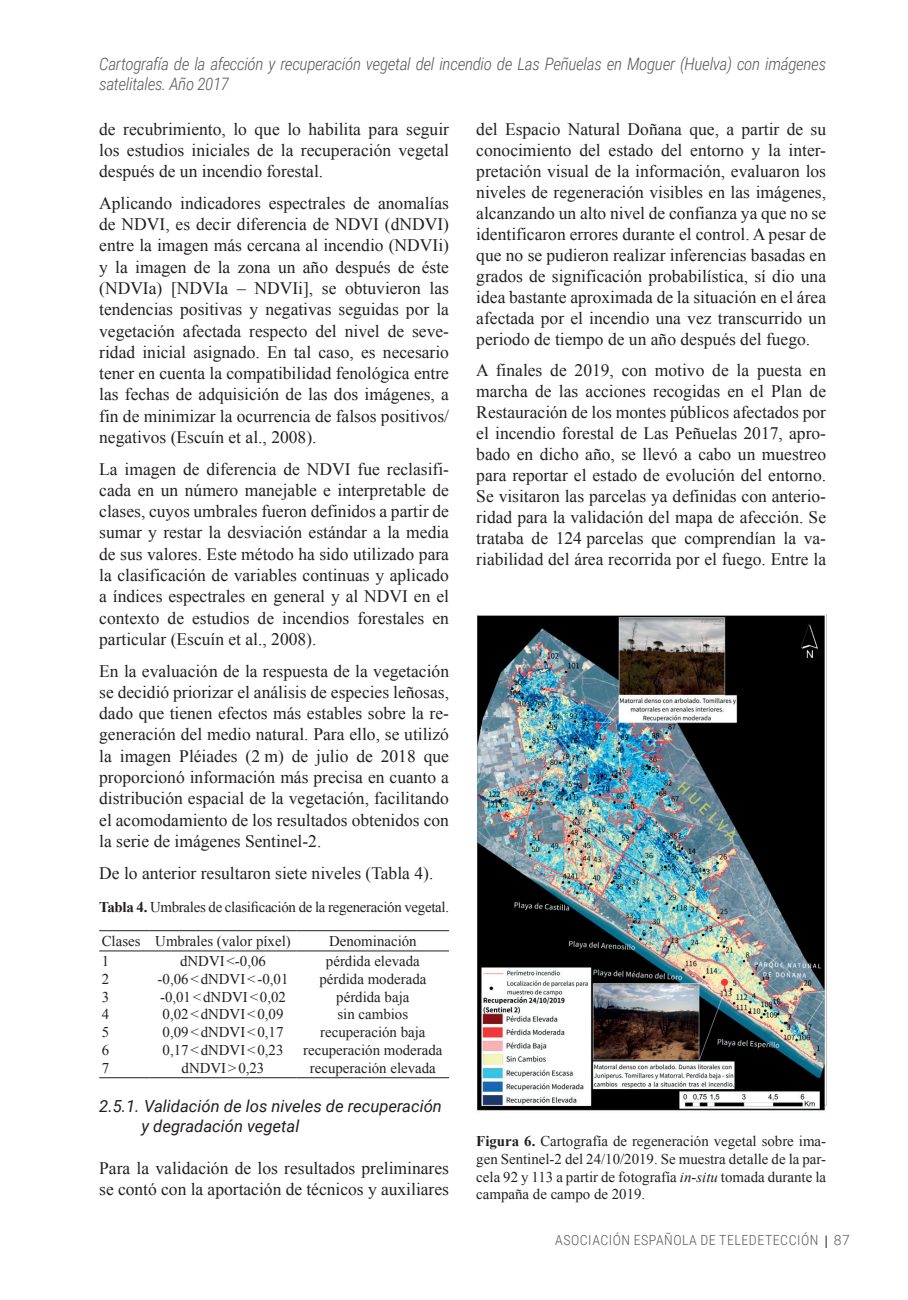
<style>
.page{position:relative;width:908px;height:1300px;background:#fff}
.page>*{position:absolute;margin:0;border:0;box-sizing:border-box;transform-origin:0 0}
.TD_06_TXT_GRAL_esp{font:17.5px/21.3px "Times New Roman";color:#231f20;text-align:justify}
.t1{font:italic 300 17.15px/20.7px "Roboto Condensed";letter-spacing:-.02em;color:#57585a}
.t2{font:italic 16.62px/20.3px "Roboto";color:#231f20}
.TD_10_TEXTO_TABLA{font:14.88px "Times New Roman";color:#231f20}
.TD_09_PIE_FOTO{font:14.88px/17.8px "Times New Roman";color:#231f20;text-align:justify}
.TD_TIT_TABLA{font:14.88px "Times New Roman";letter-spacing:-.02em;color:#231f20}
.t3{font:300 14px "Roboto Condensed";letter-spacing:.035em;color:#57585a}
.t4{font:300 14px "Roboto";color:#57585a}
.s1{font-weight:700}
.s2{font-style:italic}
</style>
<div class="page">
<svg style="left:826px;top:1235px;width:1px;height:13px"></svg>
<hr style="left:99px;top:930px;width:50px;height:1px;background:#231f20">
<hr style="left:149px;top:930px;width:148px;height:1px;background:#231f20">
<hr style="left:297px;top:930px;width:152px;height:1px;background:#231f20">
<hr style="left:99px;top:950px;width:50px;height:1px;background:#231f20">
<hr style="left:149px;top:950px;width:148px;height:1px;background:#231f20">
<hr style="left:297px;top:950px;width:152px;height:1px;background:#231f20">
<hr style="left:99px;top:1077px;width:50px;height:1px;background:#231f20">
<hr style="left:149px;top:1077px;width:148px;height:1px;background:#231f20">
<hr style="left:297px;top:1077px;width:152px;height:1px;background:#231f20">
<img style="left:477px;top:615px;width:349px;height:496px">
<p class="t1" style="left:99px;top:53px;width:728px">Cartografía de la afección y recuperación vegetal del incendio de Las Peñuelas en Moguer (Huelva) con imágenes satelitales. Año 2017</p>
<p class="TD_06_TXT_GRAL_esp" style="left:99px;top:118px;width:351px">de recubrimiento, lo que lo habilita para seguir los estudios iniciales de la recuperación vegetal después de un incendio forestal.</p>
<p class="TD_06_TXT_GRAL_esp" style="left:99px;top:192px;width:351px">Aplicando indicadores espectrales de anomalías de NDVI, es decir diferencia de NDVI (dNDVI) entre la imagen más cercana al incendio (NDVIi) y la imagen de la zona un año después de éste (NDVIa) [NDVIa – NDVIi], se obtuvieron las tendencias positivas y negativas seguidas por la vegetación afectada respecto del nivel de seve&shy;ridad inicial asignado. En tal caso, es necesario tener en cuenta la compatibilidad fenológica entre las fechas de adquisición de las dos imágenes, a fin de minimizar la ocurrencia de falsos positivos/ negativos (Escuín et al., 2008).</p>
<p class="TD_06_TXT_GRAL_esp" style="left:99px;top:458px;width:351px">La imagen de diferencia de NDVI fue reclasifi&shy;cada en un número manejable e interpretable de clases, cuyos umbrales fueron definidos a partir de sumar y restar la desviación estándar a la media de sus valores. Este método ha sido utilizado para la clasificación de variables continuas y aplicado a índices espectrales en general y al NDVI en el contexto de estudios de incendios forestales en particular (Escuín et al., 2008).</p>
<p class="TD_06_TXT_GRAL_esp" style="left:99px;top:660px;width:351px">En la evaluación de la respuesta de la vegetación se decidió priorizar el análisis de especies leñosas, dado que tienen efectos más estables sobre la re&shy;generación del medio natural. Para ello, se utilizó la imagen Pléiades (2 m) de julio de 2018 que proporcionó información más precisa en cuanto a distribución espacial de la vegetación, facilitando el acomodamiento de los resultados obtenidos con la serie de imágenes Sentinel-2.</p>
<p class="TD_06_TXT_GRAL_esp" style="left:99px;top:862px;width:336px">De lo anterior resultaron siete niveles (Tabla 4).</p>
<p class="TD_TIT_TABLA" style="left:99px;top:897px;width:351px"><span class="s1">Tabla 4.</span> Umbrales de clasificación de la regeneración vegetal.</p>
<p class="TD_10_TEXTO_TABLA" style="left:102px;top:931px;width:40px">Clases</p>
<p class="TD_10_TEXTO_TABLA" style="left:155px;top:931px;width:137px">Umbrales (valor píxel)</p>
<p class="TD_10_TEXTO_TABLA" style="left:329px;top:931px;width:89px">Denominación</p>
<p class="TD_10_TEXTO_TABLA" style="left:102px;top:951px;width:9px">1</p>
<p class="TD_10_TEXTO_TABLA" style="left:180px;top:951px;width:87px">dNDVI&lt;-0,06</p>
<p class="TD_10_TEXTO_TABLA" style="left:326px;top:951px;width:95px">pérdida elevada</p>
<p class="TD_10_TEXTO_TABLA" style="left:102px;top:969px;width:9px">2</p>
<p class="TD_10_TEXTO_TABLA" style="left:158px;top:969px;width:132px">-0,06&lt;dNDVI&lt;-0,01</p>
<p class="TD_10_TEXTO_TABLA" style="left:319px;top:969px;width:108px">pérdida moderada</p>
<p class="TD_10_TEXTO_TABLA" style="left:102px;top:987px;width:9px">3</p>
<p class="TD_10_TEXTO_TABLA" style="left:160px;top:987px;width:127px">-0,01&lt;dNDVI&lt;0,02</p>
<p class="TD_10_TEXTO_TABLA" style="left:336px;top:987px;width:75px">pérdida baja</p>
<p class="TD_10_TEXTO_TABLA" style="left:102px;top:1004px;width:9px">4</p>
<p class="TD_10_TEXTO_TABLA" style="left:163px;top:1004px;width:122px">0,02&lt;dNDVI&lt;0,09</p>
<p class="TD_10_TEXTO_TABLA" style="left:337px;top:1004px;width:72px">sin cambios</p>
<p class="TD_10_TEXTO_TABLA" style="left:102px;top:1022px;width:9px">5</p>
<p class="TD_10_TEXTO_TABLA" style="left:163px;top:1022px;width:122px">0,09&lt;dNDVI&lt;0,17</p>
<p class="TD_10_TEXTO_TABLA" style="left:320px;top:1022px;width:107px">recuperación baja</p>
<p class="TD_10_TEXTO_TABLA" style="left:102px;top:1040px;width:9px">6</p>
<p class="TD_10_TEXTO_TABLA" style="left:163px;top:1040px;width:122px">0,17&lt;dNDVI&lt;0,23</p>
<p class="TD_10_TEXTO_TABLA" style="left:303px;top:1040px;width:141px">recuperación moderada</p>
<p class="TD_10_TEXTO_TABLA" style="left:102px;top:1058px;width:9px">7</p>
<p class="TD_10_TEXTO_TABLA" style="left:182px;top:1058px;width:84px">dNDVI&gt;0,23</p>
<p class="TD_10_TEXTO_TABLA" style="left:310px;top:1058px;width:127px">recuperación elevada</p>
<p class="t2" style="left:141px;top:1095px;width:302px;text-indent:-42px">2.5.1. Validación de los niveles de recuperación y degradación vegetal</p>
<p class="TD_06_TXT_GRAL_esp" style="left:99px;top:1157px;width:351px">Para la validación de los resultados preliminares se contó con la aportación de técnicos y auxiliares</p>
<p class="TD_06_TXT_GRAL_esp" style="left:476px;top:118px;width:351px">del Espacio Natural Doñana que, a partir de su conocimiento del estado del entorno y la inter&shy;pretación visual de la información, evaluaron los niveles de regeneración visibles en las imágenes, alcanzando un alto nivel de confianza ya que no se identificaron errores durante el control. A pesar de que no se pudieron realizar inferencias basadas en grados de significación probabilística, sí dio una idea bastante aproximada de la situación en el área afectada por el incendio una vez transcurrido un periodo de tiempo de un año después del fuego.</p>
<p class="TD_06_TXT_GRAL_esp" style="left:476px;top:359px;width:351px">A finales de 2019, con motivo de la puesta en marcha de las acciones recogidas en el Plan de Restauración de los montes públicos afectados por el incendio forestal de Las Peñuelas 2017, apro&shy;bado en dicho año, se llevó a cabo un muestreo para reportar el estado de evolución del entorno.<br>Se visitaron las parcelas ya definidas con anterio&shy;ridad para la validación del mapa de afección. Se trataba de 124 parcelas que comprendían la va&shy;riabilidad del área recorrida por el fuego. Entre la</p>
<p class="TD_09_PIE_FOTO" style="left:476px;top:1131px;width:351px"><span class="s1">Figura 6.</span> Cartografía de regeneración vegetal sobre ima&shy;gen Sentinel-2 del 24/10/2019. Se muestra detalle de la par&shy;cela 92 y 113 a partir de fotografía <span class="s2">in-situ</span> tomada durante la campaña de campo de 2019.</p>
<p class="t3" style="left:555px;top:1230px;width:265px">ASOCIACIÓN ESPAÑOLA DE TELEDETECCIÓN</p>
<p class="t4" style="left:834px;top:1230px;width:18px">87</p>
</div>
